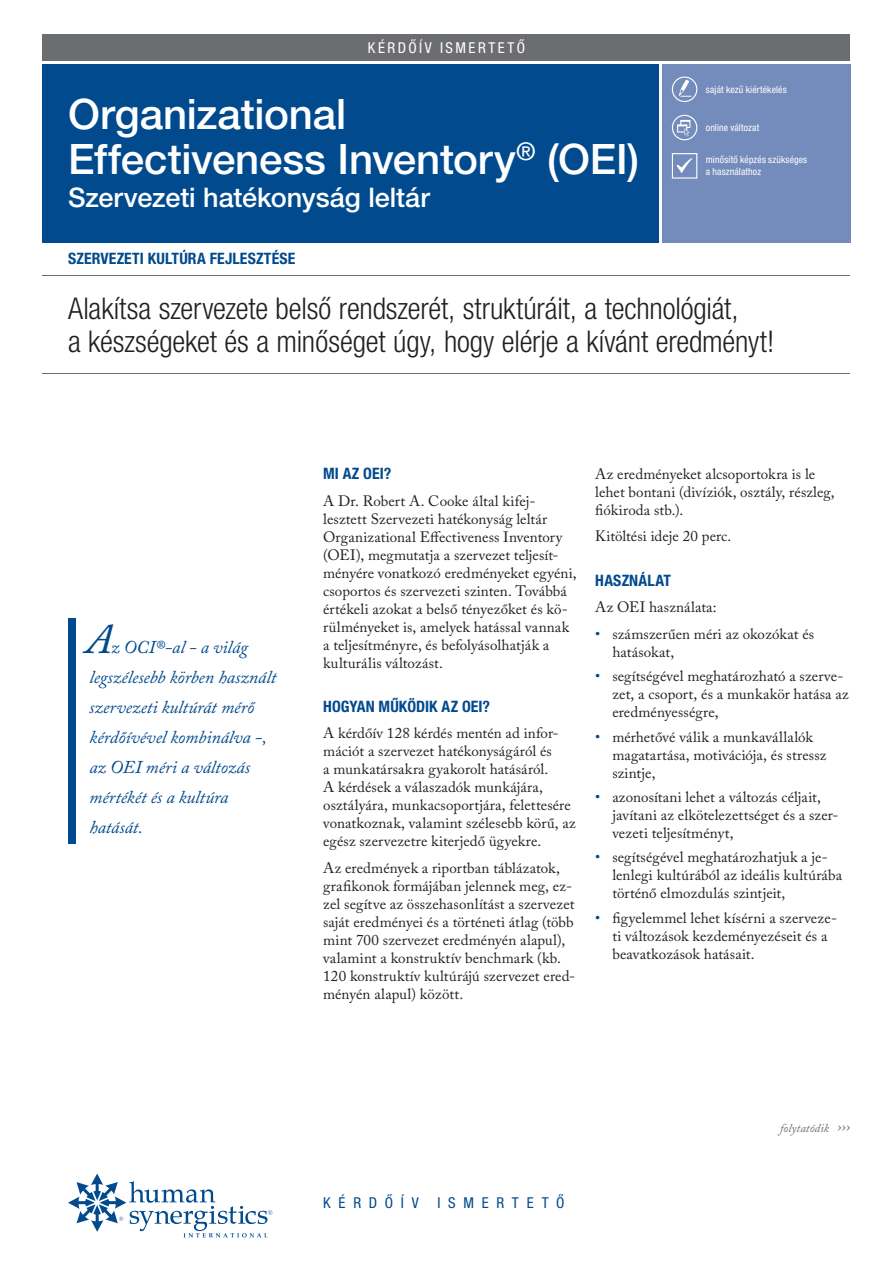
<style>
.page{position:relative;width:893px;height:1263px;background:#fff}
.page>*{position:absolute;margin:0;border:0;box-sizing:border-box;transform-origin:0 0}
.cím_1_sor{font:500 42px "Helvetica Neue LT Pro";letter-spacing:-.005em;color:#fff}
.bevezeto_szoveg{font:italic 42px "Adobe Caslon Pro";color:#004a8d}
.fejlec_alatti_cimsor{font:300 condensed 30px/33px "Helvetica Neue LT Pro";letter-spacing:-.005em;color:#231f20}
.cím_2_sor_es_2__olda{font:500 27px "Helvetica Neue LT Pro";letter-spacing:-.005em;color:#fff}
.bevezeto_szoveg-2{font:italic 18px/30px "Adobe Caslon Pro";color:#004a8d}
.alcím{font:700 condensed 15.75px "Helvetica Neue LT Pro";letter-spacing:.01em;color:#004a8d}
.főszöveg{font:15px/18px "Adobe Caslon Pro";letter-spacing:.005em;color:#231f20}
.főszöveg_felsorolas{font:15px/18px "Adobe Caslon Pro";letter-spacing:.01em;color:#231f20}
.kerdoiv_ism__felső{font:condensed 15px "Helvetica Neue LT Pro";letter-spacing:.165em;color:#fff}
.kerdoiv_ism__alsó{font:condensed 15px "Helvetica Neue LT Pro";letter-spacing:.515em;color:#004a8d}
.t1{font:italic 12px "Adobe Caslon Pro";letter-spacing:.005em;color:#6c6d70}
.kerdoiv_ism_másolata{font:condensed 9.75px/11.7px "Helvetica Neue LT Pro";letter-spacing:.015em;color:#fff}
.s1{color:#004a8d}
.s2{font-size:18px}
</style>
<div class="page">
<div style="left:43px;top:34px;width:807px;height:27px;background:#6c6d70"></div>
<hr style="left:43px;top:275px;width:807px;height:1px;background:#6c6d70">
<hr style="left:43px;top:373px;width:807px;height:1px;background:#6c6d70">
<div style="left:43px;top:64px;width:616px;height:178px;background:#004a8d"></div>
<div style="left:662px;top:64px;width:188px;height:178px;background:#748cbb"></div>
<svg style="left:68px;top:1173px;width:204px;height:64px"></svg>
<div style="left:672px;top:77px;width:25px;height:25px;border:1px solid #fff;border-radius:50%"></div>
<svg style="left:679px;top:80px;width:12px;height:17px"></svg>
<div style="left:68px;top:619px;width:7px;height:225px;background:#004a8d"></div>
<div style="left:672px;top:115px;width:25px;height:25px;border:1px solid #fff;border-radius:50%"></div>
<svg style="left:677px;top:120px;width:13px;height:16px"></svg>
<div style="left:672px;top:153px;width:25px;height:26px;border:1px solid #fff"></div>
<svg style="left:676px;top:158px;width:17px;height:15px"></svg>
<p class="kerdoiv_ism__felső" style="left:368px;top:39px;width:159px">KÉRDŐÍV ISMERTETŐ</p>
<p class="cím_1_sor" style="left:68px;top:89px;width:280px">Organizational</p>
<p class="cím_1_sor" style="left:68px;top:134px;width:573px">Effectiveness Inventory<sup>®</sup> (OEI)</p>
<p class="cím_2_sor_es_2__olda" style="left:68px;top:181px;width:363px">Szervezeti hatékonyság leltár</p>
<p class="alcím" style="left:68px;top:249px;width:229px">SZERVEZETI KULTÚRA FEJLESZTÉSE</p>
<p class="kerdoiv_ism_másolata" style="left:706px;top:83px;width:82px">saját kezű kiértékelés</p>
<p class="kerdoiv_ism_másolata" style="left:706px;top:122px;width:55px">online változat</p>
<p class="kerdoiv_ism_másolata" style="left:706px;top:154px;width:103px">minősítő képzés szükséges a használathoz</p>
<p class="fejlec_alatti_cimsor" style="left:68px;top:291px;width:708px">Alakítsa szervezete belső rendszerét, struktúráit, a technológiát,<br>a készségeket és a minőséget úgy, hogy elérje a kívánt eredményt!</p>
<p class="bevezeto_szoveg" style="left:86px;top:614px;width:27px">A</p>
<p class="bevezeto_szoveg-2" style="left:89px;top:632px;width:189px;text-indent:22px">z OCI®-al - a világ legszélesebb körben használt szervezeti kultúrát mérő kérdőívével kombinálva -, az OEI méri a változás mértékét és a kultúra hatását.</p>
<p class="alcím" style="left:323px;top:464px;width:70px">MI AZ OEI?</p>
<p class="főszöveg" style="left:323px;top:491px;width:255px">A Dr. Robert A. Cooke által kifej&shy;lesztett Szervezeti hatékonyság leltár Organizational Effectiveness Inventory (OEI), megmutatja a szervezet teljesít&shy;ményére vonatkozó eredményeket egyéni, csoportos és szervezeti szinten. Továbbá értékeli azokat a belső tényezőket és kö&shy;rülményeket is, amelyek hatással vannak a teljesítményre, és befolyásolhatják a kulturális változást.</p>
<p class="alcím" style="left:323px;top:697px;width:168px">HOGYAN MŰKÖDIK AZ OEI?</p>
<p class="főszöveg" style="left:323px;top:724px;width:254px">A kérdőív 128 kérdés mentén ad infor&shy;mációt a szervezet hatékonyságáról és<br>a munkatársakra gyakorolt hatásáról.<br>A kérdések a válaszadók munkájára, osztályára, munkacsoportjára, felettesére vonatkoznak, valamint szélesebb körű, az egész szervezetre kiterjedő ügyekre.</p>
<p class="főszöveg" style="left:323px;top:859px;width:254px">Az eredmények a riportban táblázatok, grafikonok formájában jelennek meg, ez&shy;zel segítve az összehasonlítást a szervezet saját eredményei és a történeti átlag (több mint 700 szervezet eredményén alapul), valamint a konstruktív benchmark (kb.<br>120 konstruktív kultúrájú szervezet ered&shy;ményén alapul) között.</p>
<p class="főszöveg" style="left:595px;top:465px;width:241px">Az eredményeket alcsoportokra is le lehet bontani (divíziók, osztály, részleg, fiókiroda stb.).</p>
<p class="főszöveg" style="left:595px;top:527px;width:138px">Kitöltési ideje 20 perc.</p>
<p class="alcím" style="left:595px;top:571px;width:77px">HASZNÁLAT</p>
<p class="főszöveg" style="left:595px;top:598px;width:123px">Az OEI használata:</p>
<p class="főszöveg_felsorolas" style="left:612px;top:624px;width:203px;text-indent:-17px"><span class="s1">•</span> számszerűen méri az okozókat és hatásokat,</p>
<p class="főszöveg_felsorolas" style="left:612px;top:667px;width:238px;text-indent:-17px"><span class="s1">•</span> segítségével meghatározható a szerve&shy;zet, a csoport, és a munkakör hatása az eredményességre,</p>
<p class="főszöveg_felsorolas" style="left:612px;top:727px;width:216px;text-indent:-17px"><span class="s1">•</span> mérhetővé válik a munkavállalók magatartása, motivációja, és stressz szintje,</p>
<p class="főszöveg_felsorolas" style="left:612px;top:788px;width:228px;text-indent:-17px"><span class="s1">•</span> azonosítani lehet a változás céljait, javítani az elkötelezettséget és a szer&shy;vezeti teljesítményt,</p>
<p class="főszöveg_felsorolas" style="left:612px;top:848px;width:231px;text-indent:-17px"><span class="s1">•</span> segítségével meghatározhatjuk a je&shy;lenlegi kultúrából az ideális kultúrába történő elmozdulás szintjeit,</p>
<p class="főszöveg_felsorolas" style="left:612px;top:908px;width:226px;text-indent:-17px"><span class="s1">•</span> figyelemmel lehet kísérni a szerveze&shy;ti változások kezdeményezéseit és a beavatkozások hatásait.</p>
<p class="kerdoiv_ism__alsó" style="left:323px;top:1194px;width:243px">KÉRDŐÍV ISMERTETŐ</p>
<p class="t1" style="left:780px;top:1120px;width:72px">folytatódik <span class="s2">›››</span></p>
</div>
